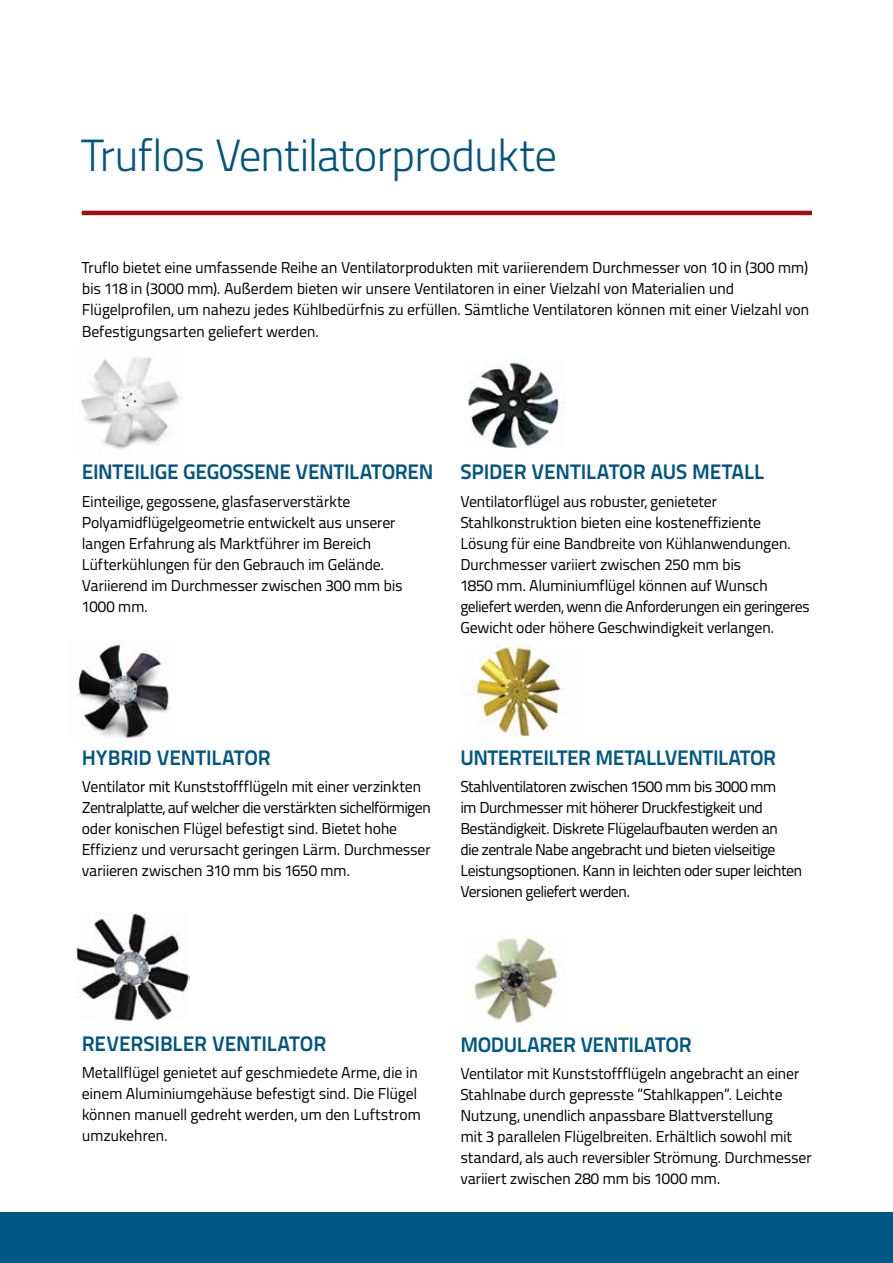
<style>
.page{position:relative;width:893px;height:1263px;background:#fff}
.page>*{position:absolute;margin:0;border:0;box-sizing:border-box;transform-origin:0 0}
.t1{font:300 45px "Titillium Text 22 L";letter-spacing:-.03em;color:#005581}
.t2{font:700 21px "Titillium Text 22 L";letter-spacing:-.01em;color:#005581}
.t3{font:700 21px "Titillium Text 22 L";letter-spacing:-.02em;color:#005884}
.t4{font:15.75px/21px "Titillium Text 22 L";letter-spacing:-.025em;color:#000}
.t5{font:15.75px/21px "Titillium Text 22 L";letter-spacing:-.045em;color:#000}
</style>
<div class="page">
<div style="left:0;top:1212px;width:893px;height:51px;background:#005884"></div>
<img style="left:77px;top:643px;width:94px;height:95px">
<img style="left:467px;top:362px;width:93px;height:87px">
<img style="left:81px;top:357px;width:100px;height:93px">
<hr style="left:82px;top:211px;width:730px;height:4px;background:#a10c11">
<img style="left:77px;top:912px;width:113px;height:109px">
<img style="left:465px;top:644px;width:101px;height:92px">
<img style="left:473px;top:932px;width:85px;height:93px">
<h1 class="t1" style="left:82px;top:122px;width:477px">Truflos Ventilatorprodukte</h1>
<p class="t4" style="left:82px;top:256px;width:729px">Truflo bietet eine umfassende Reihe an Ventilatorprodukten mit variierendem Durchmesser von 10 in (300 mm) bis 118 in (3000 mm). Außerdem bieten wir unsere Ventilatoren in einer Vielzahl von Materialien und Flügelprofilen, um nahezu jedes Kühlbedürfnis zu erfüllen. Sämtliche Ventilatoren können mit einer Vielzahl von Befestigungsarten geliefert werden.</p>
<h2 class="t2" style="left:82px;top:456px;width:353px">EINTEILIGE GEGOSSENE VENTILATOREN</h2>
<p class="t4" style="left:82px;top:490px;width:322px">Einteilige, gegossene, glasfaserverstärkte Polyamidflügelgeometrie entwickelt aus unserer langen Erfahrung als Marktführer im Bereich Lüfterkühlungen für den Gebrauch im Gelände.<br>Variierend im Durchmesser zwischen 300 mm bis 1000 mm.</p>
<h2 class="t2" style="left:460px;top:456px;width:306px">SPIDER VENTILATOR AUS METALL</h2>
<p class="t4" style="left:460px;top:490px;width:351px">Ventilatorflügel aus robuster, genieteter Stahlkonstruktion bieten eine kosteneffiziente Lösung für eine Bandbreite von Kühlanwendungen.<br>Durchmesser variiert zwischen 250 mm bis<br>1850 mm. Aluminiumflügel können auf Wunsch geliefert werden, wenn die Anforderungen ein geringeres Gewicht oder höhere Geschwindigkeit verlangen.</p>
<h2 class="t2" style="left:82px;top:741px;width:191px">HYBRID VENTILATOR</h2>
<p class="t4" style="left:82px;top:775px;width:351px">Ventilator mit Kunststoffflügeln mit einer verzinkten Zentralplatte, auf welcher die verstärkten sichelförmigen oder konischen Flügel befestigt sind. Bietet hohe Effizienz und verursacht geringen Lärm. Durchmesser variieren zwischen 310 mm bis 1650 mm.</p>
<h2 class="t3" style="left:460px;top:741px;width:317px">UNTERTEILTER METALLVENTILATOR</h2>
<p class="t5" style="left:460px;top:776px;width:343px">Stahlventilatoren zwischen 1500 mm bis 3000 mm<br>im Durchmesser mit höherer Druckfestigkeit und Beständigkeit. Diskrete Flügelaufbauten werden an<br>die zentrale Nabe angebracht und bieten vielseitige Leistungsoptionen. Kann in leichten oder super leichten Versionen geliefert werden.</p>
<h2 class="t2" style="left:82px;top:1027px;width:246px">REVERSIBLER VENTILATOR</h2>
<p class="t4" style="left:82px;top:1061px;width:341px">Metallflügel genietet auf geschmiedete Arme, die in einem Aluminiumgehäuse befestigt sind. Die Flügel können manuell gedreht werden, um den Luftstrom umzukehren.</p>
<h2 class="t3" style="left:460px;top:1028px;width:233px">MODULARER VENTILATOR</h2>
<p class="t4" style="left:460px;top:1062px;width:353px">Ventilator mit Kunststoffflügeln angebracht an einer Stahlnabe durch gepresste ”Stahlkappen”. Leichte Nutzung, unendlich anpassbare Blattverstellung<br>mit 3 parallelen Flügelbreiten. Erhältlich sowohl mit standard, als auch reversibler Strömung. Durchmesser variiert zwischen 280 mm bis 1000 mm.</p>
</div>
